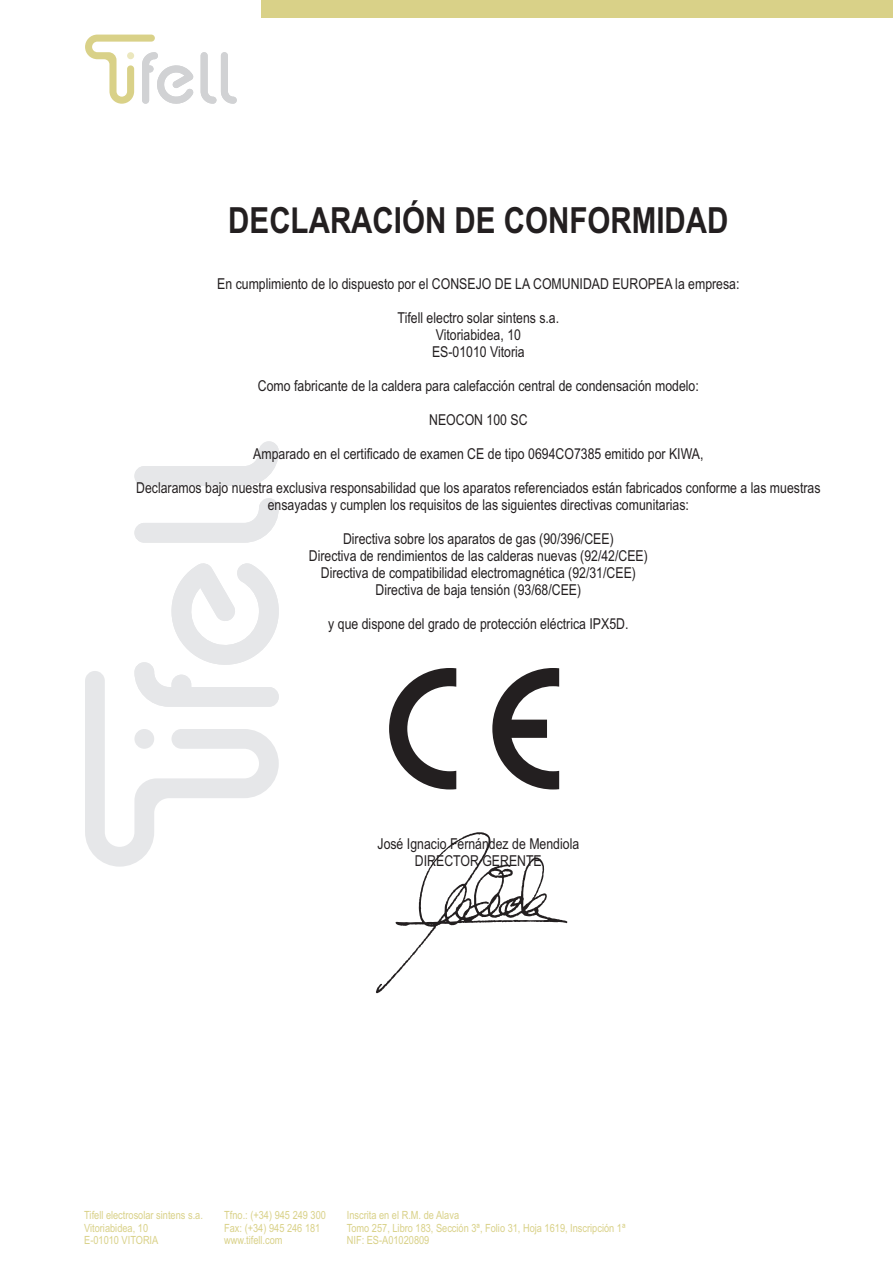
<style>
.page{position:relative;width:893px;height:1263px;background:#fff}
.page>*{position:absolute;margin:0;border:0;box-sizing:border-box;transform-origin:0 0}
.t1{font:700 36px "Arial Narrow";color:#231f20}
.t2{font:15px/17px "Arial Narrow";color:#231f20;text-align:center}
.t3{font:11.25px/12.8px "Arial Narrow";color:#d9d188}
</style>
<div class="page">
<div style="left:261px;top:0;width:632px;height:17px;background:#d9d188"></div>
<svg style="left:85px;top:35px;width:109px;height:69px"></svg>
<svg style="left:201px;top:52px;width:36px;height:52px"></svg>
<svg style="left:134px;top:498px;width:145px;height:45px"></svg>
<svg style="left:85px;top:563px;width:194px;height:304px"></svg>
<svg style="left:134px;top:441px;width:145px;height:45px"></svg>
<svg style="left:376px;top:832px;width:191px;height:161px"></svg>
<svg style="left:492px;top:668px;width:67px;height:121px"></svg>
<svg style="left:389px;top:668px;width:67px;height:121px"></svg>
<h1 class="t1" style="left:228px;top:207px;width:502px">DECLARACIÓN DE CONFORMIDAD</h1>
<p class="t2" style="left:217px;top:276px;width:524px">En cumplimiento de lo dispuesto por el CONSEJO DE LA COMUNIDAD EUROPEA la empresa:</p>
<p class="t2" style="left:397px;top:310px;width:163px">Tifell electro solar sintens s.a.<br>Vitoriabidea, 10<br>ES-01010 Vitoria</p>
<p class="t2" style="left:258px;top:378px;width:442px">Como fabricante de la caldera para calefacción central de condensación modelo:</p>
<p class="t2" style="left:429px;top:412px;width:100px">NEOCON 100 SC</p>
<p class="t2" style="left:253px;top:446px;width:452px">Amparado en el certificado de examen CE de tipo 0694CO7385 emitido por KIWA,</p>
<p class="t2" style="left:136px;top:480px;width:686px">Declaramos bajo nuestra exclusiva responsabilidad que los aparatos referenciados están fabricados conforme a las muestras ensayadas y cumplen los requisitos de las siguientes directivas comunitarias:</p>
<p class="t2" style="left:309px;top:531px;width:341px">Directiva sobre los aparatos de gas (90/396/CEE)<br>Directiva de rendimientos de las calderas nuevas (92/42/CEE)<br>Directiva de compatibilidad electromagnética (92/31/CEE)<br>Directiva de baja tensión (93/68/CEE)</p>
<p class="t2" style="left:328px;top:616px;width:302px">y que dispone del grado de protección eléctrica IPX5D.</p>
<p class="t2" style="left:377px;top:837px;width:203px">José Ignacio Fernández de Mendiola<br>DIRECTOR GERENTE</p>
<p class="t3" style="left:84px;top:1209px;width:120px">Tifell electrosolar sintens s.a.<br>Vitoriabidea, 10<br>E-01010 VITORIA</p>
<p class="t3" style="left:224px;top:1209px;width:103px">Tfno.: (+34) 945 249 300<br>Fax: (+34) 945 246 181 www.tifell.com</p>
<p class="t3" style="left:347px;top:1209px;width:280px">Inscrita en el R.M. de Alava<br>Tomo 257, Libro 183, Sección 3ª, Folio 31, Hoja 1619, Inscripción 1ª<br>NIF: ES-A01020809</p>
</div>
